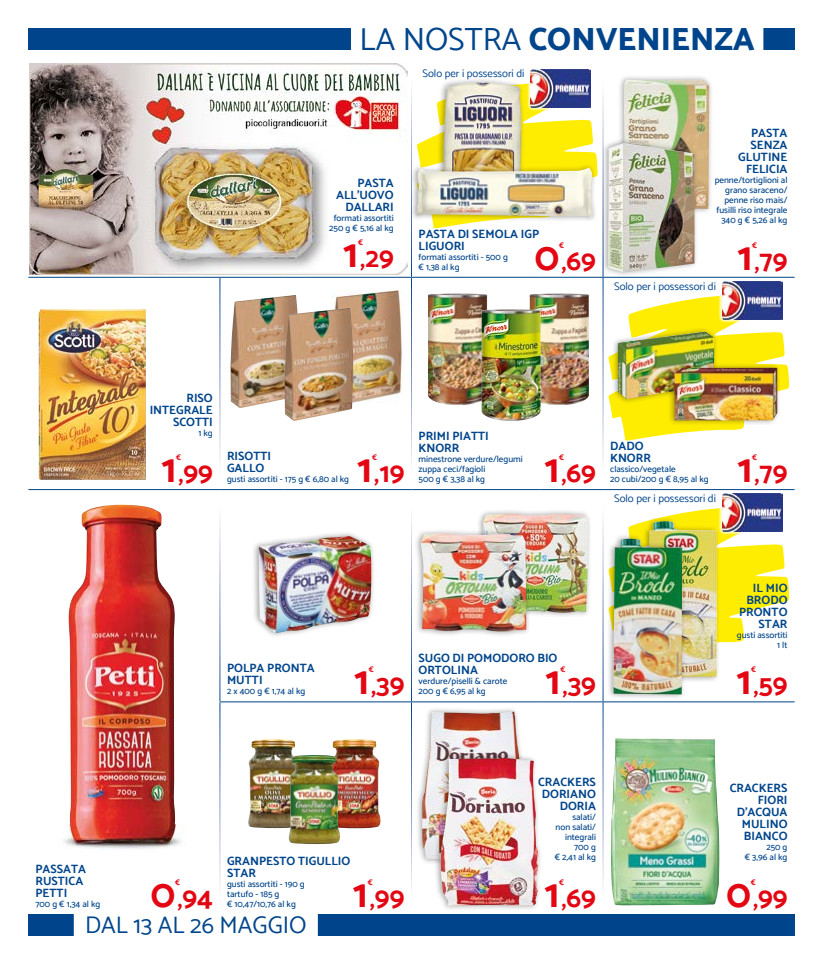
<style>
.page{position:relative;width:823px;height:964px;background:#fff}
.page>*{position:absolute;margin:0;border:0;box-sizing:border-box;transform-origin:0 0}
.t1{font:700 40.2px "Catamaran";color:#e30613}
.t2{font:800 32px "Catamaran";color:#00458b}
.t3{font:700 28px "Catamaran";color:#e30613}
.t4{font:24px "Catamaran";color:#00458b}
.t5{font:700 12px/12px "Catamaran";color:#00458b}
.t6{font:10.9px "Catamaran";color:#00458b}
.t7{font:500 9px/10px "Catamaran";color:#00458b}
.t8{font:700 8px "Catamaran";color:#e30613}
.s1{font-weight:400}
.s2{font-size:24px}
</style>
<div class="page">
<div style="left:28px;top:28px;width:766px;height:22px;background:#00458b"></div>
<div style="left:351px;top:28px;width:412px;height:23px;background:#fff"></div>
<hr style="left:28px;top:277px;width:192px;height:1px;background:#00458b">
<hr style="left:220px;top:277px;width:63px;height:1px;background:#00458b">
<hr style="left:283px;top:277px;width:128px;height:1px;background:#00458b">
<hr style="left:411px;top:277px;width:128px;height:1px;background:#00458b">
<hr style="left:539px;top:277px;width:63px;height:1px;background:#00458b">
<hr style="left:602px;top:277px;width:192px;height:1px;background:#00458b">
<hr style="left:28px;top:489px;width:192px;height:1px;background:#00458b">
<hr style="left:220px;top:489px;width:63px;height:1px;background:#00458b">
<hr style="left:283px;top:489px;width:128px;height:1px;background:#00458b">
<hr style="left:411px;top:489px;width:128px;height:1px;background:#00458b">
<hr style="left:539px;top:489px;width:63px;height:1px;background:#00458b">
<hr style="left:602px;top:489px;width:192px;height:1px;background:#00458b">
<hr style="left:220px;top:701px;width:63px;height:1px;background:#00458b">
<hr style="left:283px;top:701px;width:128px;height:1px;background:#00458b">
<hr style="left:411px;top:701px;width:128px;height:1px;background:#00458b">
<hr style="left:539px;top:701px;width:63px;height:1px;background:#00458b">
<hr style="left:602px;top:701px;width:192px;height:1px;background:#00458b">
<div style="left:28px;top:913px;width:766px;height:22px;background:#00458b"></div>
<div style="left:74px;top:913px;width:243px;height:23px;background:#fff"></div>
<svg style="left:417px;top:83px;width:180px;height:145px"></svg>
<div style="left:527px;top:66px;width:67px;height:44px;background:#fff;opacity:.75"></div>
<img style="left:530px;top:69px;width:60px;height:38px">
<div style="left:436px;top:77px;width:88px;height:136px;background:#000;opacity:.35"></div>
<img style="left:443px;top:83px;width:78px;height:79px">
<div style="left:409px;top:162px;width:187px;height:60px;background:#000;opacity:.35"></div>
<img style="left:416px;top:168px;width:177px;height:49px">
<div style="left:616px;top:74px;width:96px;height:140px;background:#000;opacity:.35"></div>
<img style="left:623px;top:80px;width:85px;height:129px">
<div style="left:601px;top:138px;width:97px;height:140px;background:#000;opacity:.35"></div>
<img style="left:608px;top:143px;width:86px;height:129px">
<img style="left:39px;top:309px;width:107px;height:171px">
<img style="left:331px;top:291px;width:72px;height:112px">
<img style="left:230px;top:295px;width:68px;height:113px">
<img style="left:284px;top:308px;width:69px;height:113px">
<img style="left:529px;top:294px;width:59px;height:111px">
<img style="left:427px;top:294px;width:60px;height:111px">
<img style="left:481px;top:309px;width:59px;height:112px">
<svg style="left:608px;top:296px;width:180px;height:144px"></svg>
<div style="left:718px;top:278px;width:67px;height:44px;background:#fff;opacity:.75"></div>
<img style="left:721px;top:282px;width:60px;height:37px">
<div style="left:610px;top:326px;width:107px;height:78px;background:#000;opacity:.35"></div>
<img style="left:617px;top:331px;width:97px;height:68px">
<div style="left:667px;top:362px;width:113px;height:63px;background:#000;opacity:.35"></div>
<img style="left:674px;top:368px;width:102px;height:52px">
<svg style="left:628px;top:508px;width:160px;height:135px"></svg>
<div style="left:718px;top:491px;width:67px;height:44px;background:#fff;opacity:.75"></div>
<img style="left:721px;top:494px;width:60px;height:38px">
<div style="left:641px;top:516px;width:79px;height:166px;background:#000;opacity:.35"></div>
<img style="left:648px;top:521px;width:68px;height:156px">
<div style="left:606px;top:533px;width:79px;height:166px;background:#000;opacity:.35"></div>
<img style="left:613px;top:539px;width:68px;height:155px">
<div style="left:252px;top:530px;width:123px;height:108px;background:#000;opacity:.35"></div>
<img style="left:258px;top:536px;width:113px;height:97px">
<img style="left:63px;top:505px;width:119px;height:344px">
<div style="left:475px;top:508px;width:116px;height:110px;background:#000;opacity:.35"></div>
<img style="left:481px;top:514px;width:106px;height:100px">
<div style="left:413px;top:528px;width:116px;height:109px;background:#000;opacity:.35"></div>
<img style="left:420px;top:533px;width:106px;height:99px">
<img style="left:332px;top:739px;width:49px;height:89px">
<img style="left:248px;top:739px;width:47px;height:89px">
<img style="left:288px;top:755px;width:52px;height:89px">
<div style="left:415px;top:706px;width:113px;height:159px;background:#000;opacity:.35"></div>
<img style="left:421px;top:711px;width:103px;height:149px">
<div style="left:433px;top:752px;width:109px;height:159px;background:#000;opacity:.35"></div>
<img style="left:440px;top:758px;width:99px;height:148px">
<img style="left:611px;top:738px;width:108px;height:167px">
<img style="left:29px;top:63px;width:378px;height:212px">
<h2 class="t2" style="left:359px;top:21px;width:396px"><span class="s1">LA NOSTRA</span> CONVENIENZA</h2>
<h3 class="t5" style="left:35px;top:862px;width:52px">PASSATA<br>RUSTICA<br>PETTI</h3>
<p class="t7" style="left:35px;top:898px;width:66px">700 g € 1,34 al kg</p>
<h3 class="t5" style="left:336px;top:177px;width:59px;text-align:right">PASTA<br>ALL’UOVO<br>DALLARI</h3>
<p class="t7" style="left:329px;top:213px;width:66px;text-align:center">formati assortiti<br>250 g € 5,16 al kg</p>
<p class="t8" style="left:358px;top:237px;width:6px">€</p>
<h3 class="t3" style="left:360px;top:241px;width:35px"><span class="s2">,</span>29</h3>
<h1 class="t1" style="left:343px;top:229px;width:16px">1</h1>
<p class="t6" style="left:422px;top:67px;width:103px">Solo per i possessori di</p>
<h3 class="t5" style="left:737px;top:127px;width:51px;text-align:right">PASTA<br>SENZA<br>GLUTINE<br>FELICIA</h3>
<p class="t7" style="left:714px;top:175px;width:74px;text-align:right">penne/tortiglioni al grano saraceno/ penne riso mais/ fusilli riso integrale<br>340 g € 5,26 al kg</p>
<h3 class="t5" style="left:418px;top:228px;width:122px">PASTA DI SEMOLA IGP<br>LIGUORI</h3>
<p class="t7" style="left:418px;top:252px;width:91px">formati assortiti - 500 g € 1,38 al kg</p>
<h1 class="t1" style="left:737px;top:232px;width:16px">1</h1>
<p class="t8" style="left:559px;top:240px;width:6px">€</p>
<h3 class="t3" style="left:561px;top:244px;width:36px"><span class="s2">,</span>69</h3>
<p class="t8" style="left:751px;top:240px;width:6px">€</p>
<h3 class="t3" style="left:754px;top:244px;width:35px"><span class="s2">,</span>79</h3>
<h1 class="t1" style="left:534px;top:232px;width:26px">0</h1>
<p class="t6" style="left:613px;top:280px;width:103px">Solo per i possessori di</p>
<h3 class="t5" style="left:150px;top:391px;width:65px;text-align:right">RISO<br>INTEGRALE<br>SCOTTI</h3>
<p class="t7" style="left:198px;top:428px;width:16px">1 kg</p>
<p class="t8" style="left:176px;top:452px;width:6px">€</p>
<h3 class="t3" style="left:178px;top:456px;width:36px"><span class="s2">,</span>99</h3>
<h1 class="t1" style="left:161px;top:445px;width:16px">1</h1>
<h3 class="t5" style="left:227px;top:450px;width:46px">RISOTTI<br>GALLO</h3>
<p class="t7" style="left:227px;top:474px;width:123px">gusti assortiti - 175 g € 6,80 al kg</p>
<p class="t8" style="left:372px;top:452px;width:6px">€</p>
<h3 class="t3" style="left:374px;top:456px;width:32px"><span class="s2">,</span>19</h3>
<h1 class="t1" style="left:357px;top:445px;width:16px">1</h1>
<h3 class="t5" style="left:418px;top:430px;width:72px">PRIMI PIATTI<br>KNORR</h3>
<p class="t7" style="left:418px;top:454px;width:106px">minestrone verdure/legumi zuppa ceci/fagioli<br>500 g € 3,38 al kg</p>
<p class="t8" style="left:559px;top:452px;width:6px">€</p>
<h3 class="t3" style="left:561px;top:456px;width:36px"><span class="s2">,</span>69</h3>
<h1 class="t1" style="left:544px;top:445px;width:16px">1</h1>
<h3 class="t5" style="left:609px;top:440px;width:42px">DADO<br>KNORR</h3>
<p class="t7" style="left:609px;top:464px;width:100px">classico/vegetale<br>20 cubi/200 g € 8,95 al kg</p>
<p class="t6" style="left:613px;top:492px;width:103px">Solo per i possessori di</p>
<p class="t8" style="left:751px;top:452px;width:6px">€</p>
<h3 class="t3" style="left:754px;top:456px;width:35px"><span class="s2">,</span>79</h3>
<h1 class="t1" style="left:737px;top:445px;width:16px">1</h1>
<h3 class="t5" style="left:227px;top:662px;width:89px">POLPA PRONTA<br>MUTTI</h3>
<p class="t7" style="left:227px;top:686px;width:80px">2 x 400 g € 1,74 al kg</p>
<p class="t8" style="left:368px;top:665px;width:6px">€</p>
<h3 class="t3" style="left:371px;top:668px;width:35px"><span class="s2">,</span>39</h3>
<h1 class="t1" style="left:354px;top:657px;width:16px">1</h1>
<h3 class="t5" style="left:418px;top:652px;width:140px">SUGO DI POMODORO BIO<br>ORTOLINA</h3>
<p class="t7" style="left:418px;top:676px;width:90px">verdure/piselli &amp; carote<br>200 g € 6,95 al kg</p>
<p class="t8" style="left:560px;top:665px;width:6px">€</p>
<h3 class="t3" style="left:562px;top:668px;width:35px"><span class="s2">,</span>39</h3>
<h1 class="t1" style="left:545px;top:657px;width:16px">1</h1>
<h3 class="t5" style="left:738px;top:582px;width:50px;text-align:right">IL MIO<br>BRODO<br>PRONTO<br>STAR</h3>
<p class="t7" style="left:736px;top:630px;width:52px;text-align:right">gusti assortiti<br>1 lt</p>
<p class="t8" style="left:750px;top:665px;width:6px">€</p>
<h3 class="t3" style="left:753px;top:668px;width:36px"><span class="s2">,</span>59</h3>
<h1 class="t1" style="left:736px;top:657px;width:16px">1</h1>
<p class="t8" style="left:175px;top:877px;width:6px">€</p>
<h3 class="t3" style="left:177px;top:880px;width:37px"><span class="s2">,</span>94</h3>
<h1 class="t1" style="left:151px;top:869px;width:26px">0</h1>
<h3 class="t5" style="left:538px;top:776px;width:59px;text-align:right">CRACKERS<br>DORIANO<br>DORIA</h3>
<p class="t7" style="left:554px;top:812px;width:43px;text-align:right">salati/<br>non salati/ integrali<br>700 g<br>€ 2,41 al kg</p>
<h3 class="t5" style="left:227px;top:854px;width:125px">GRANPESTO TIGULLIO<br>STAR</h3>
<p class="t7" style="left:227px;top:878px;width:79px">gusti assortiti - 190 g tartufo - 185 g<br>€ 10,47/10,76 al kg</p>
<h1 class="t1" style="left:544px;top:869px;width:16px">1</h1>
<p class="t8" style="left:367px;top:877px;width:6px">€</p>
<h3 class="t3" style="left:369px;top:880px;width:36px"><span class="s2">,</span>99</h3>
<p class="t8" style="left:559px;top:877px;width:6px">€</p>
<h3 class="t3" style="left:561px;top:880px;width:36px"><span class="s2">,</span>69</h3>
<h1 class="t1" style="left:352px;top:869px;width:16px">1</h1>
<h3 class="t5" style="left:729px;top:782px;width:59px;text-align:right">CRACKERS<br>FIORI<br>D’ACQUA<br>MULINO<br>BIANCO</h3>
<p class="t7" style="left:744px;top:842px;width:44px;text-align:right">250 g<br>€ 3,96 al kg</p>
<p class="t8" style="left:750px;top:877px;width:6px">€</p>
<h3 class="t3" style="left:752px;top:880px;width:36px"><span class="s2">,</span>99</h3>
<h1 class="t1" style="left:726px;top:869px;width:26px">0</h1>
<h3 class="t4" style="left:85px;top:910px;width:223px">DAL 13 AL 26 MAGGIO</h3>
</div>
